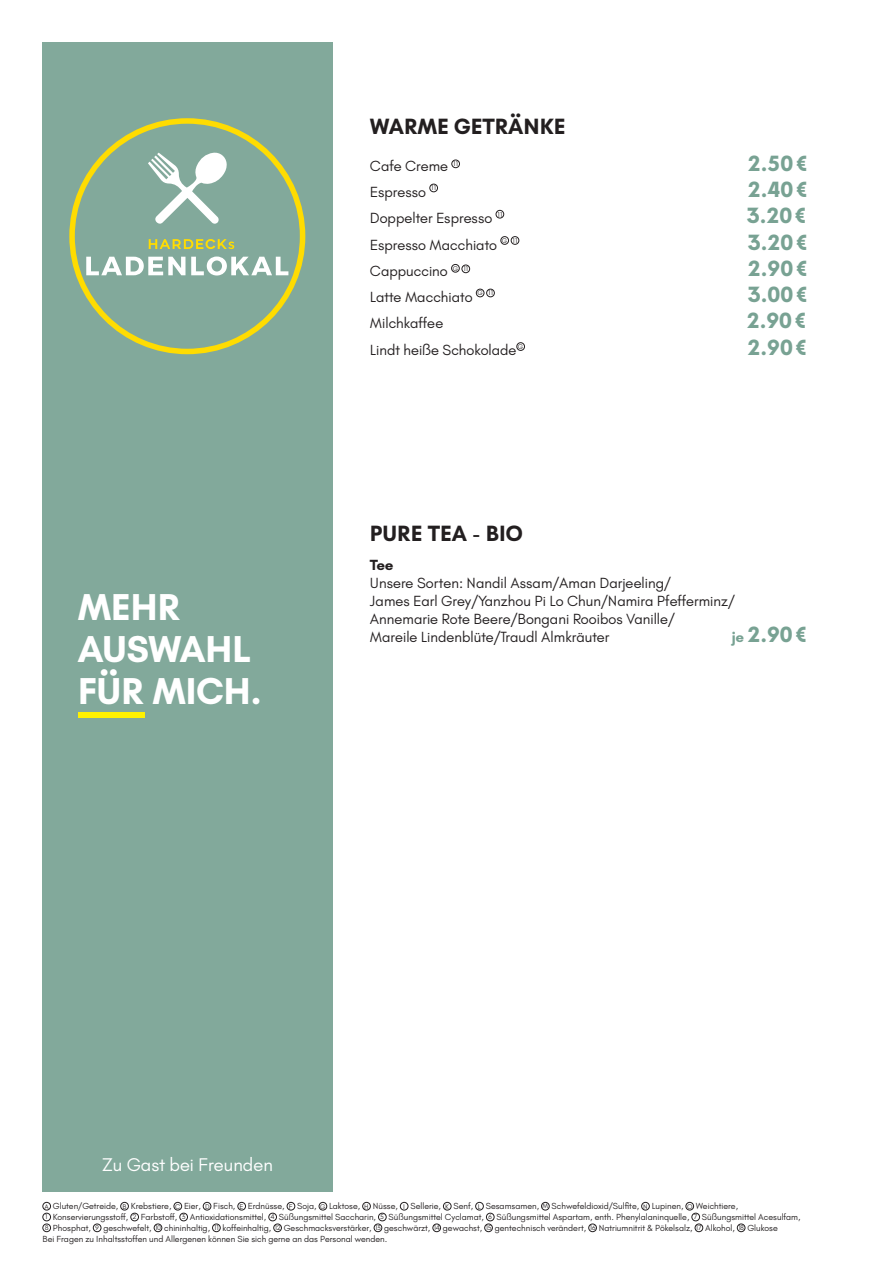
<style>
.page{position:relative;width:893px;height:1263px;background:#fff}
.page>*{position:absolute;margin:0;border:0;box-sizing:border-box;transform-origin:0 0}
.t1{font:700 38.1px/42px "Glacial Indifference";letter-spacing:-.015em;color:#fff}
.t2{font:700 22.5px "Glacial Indifference";color:#78a293}
.t3{font:700 22.5px "Glacial Indifference";color:#231f20}
.t4{font:18.75px "Glacial Indifference";color:#fff}
.t5{font:15px/18px "Glacial Indifference";color:#231f20}
.t6{font:700 15px "Glacial Indifference";color:#231f20}
.t7{font:9px/10.8px "Glacial Indifference";color:#231f20}
.t8{font:6.9px "Glacial Indifference";letter-spacing:-.2em;color:#231f20}
.s1{font-size:15px}
.s2{font-size:6.9px}
</style>
<div class="page">
<div style="left:43px;top:43px;width:290px;height:1149px;background:#82a99b"></div>
<div style="left:43px;top:1202px;width:8px;height:8px;border:1px solid #231f20;border-radius:50%"></div>
<div style="left:120px;top:1202px;width:9px;height:8px;border:1px solid #231f20;border-radius:50%"></div>
<div style="left:174px;top:1202px;width:8px;height:8px;border:1px solid #231f20;border-radius:50%"></div>
<div style="left:203px;top:1202px;width:8px;height:8px;border:1px solid #231f20;border-radius:50%"></div>
<div style="left:237px;top:1202px;width:9px;height:8px;border:1px solid #231f20;border-radius:50%"></div>
<div style="left:287px;top:1202px;width:8px;height:8px;border:1px solid #231f20;border-radius:50%"></div>
<div style="left:319px;top:1202px;width:8px;height:8px;border:1px solid #231f20;border-radius:50%"></div>
<div style="left:362px;top:1202px;width:9px;height:8px;border:1px solid #231f20;border-radius:50%"></div>
<div style="left:400px;top:1202px;width:8px;height:8px;border:1px solid #231f20;border-radius:50%"></div>
<div style="left:443px;top:1202px;width:8px;height:8px;border:1px solid #231f20;border-radius:50%"></div>
<div style="left:475px;top:1202px;width:9px;height:8px;border:1px solid #231f20;border-radius:50%"></div>
<div style="left:541px;top:1202px;width:9px;height:8px;border:1px solid #231f20;border-radius:50%"></div>
<div style="left:641px;top:1202px;width:9px;height:8px;border:1px solid #231f20;border-radius:50%"></div>
<div style="left:686px;top:1202px;width:8px;height:8px;border:1px solid #231f20;border-radius:50%"></div>
<div style="left:43px;top:1213px;width:8px;height:8px;border:1px solid #231f20;border-radius:50%"></div>
<div style="left:130px;top:1213px;width:9px;height:8px;border:1px solid #231f20;border-radius:50%"></div>
<div style="left:179px;top:1213px;width:9px;height:8px;border:1px solid #231f20;border-radius:50%"></div>
<div style="left:268px;top:1213px;width:9px;height:8px;border:1px solid #231f20;border-radius:50%"></div>
<div style="left:378px;top:1213px;width:8px;height:8px;border:1px solid #231f20;border-radius:50%"></div>
<div style="left:486px;top:1213px;width:8px;height:8px;border:1px solid #231f20;border-radius:50%"></div>
<div style="left:692px;top:1213px;width:8px;height:8px;border:1px solid #231f20;border-radius:50%"></div>
<div style="left:43px;top:1224px;width:8px;height:8px;border:1px solid #231f20;border-radius:50%"></div>
<div style="left:93px;top:1224px;width:8px;height:8px;border:1px solid #231f20;border-radius:50%"></div>
<div style="left:154px;top:1224px;width:8px;height:8px;border:1px solid #231f20;border-radius:50%"></div>
<div style="left:212px;top:1224px;width:9px;height:8px;border:1px solid #231f20;border-radius:50%"></div>
<div style="left:273px;top:1224px;width:9px;height:8px;border:1px solid #231f20;border-radius:50%"></div>
<div style="left:374px;top:1224px;width:8px;height:8px;border:1px solid #231f20;border-radius:50%"></div>
<div style="left:433px;top:1224px;width:8px;height:8px;border:1px solid #231f20;border-radius:50%"></div>
<div style="left:484px;top:1224px;width:9px;height:8px;border:1px solid #231f20;border-radius:50%"></div>
<div style="left:588px;top:1224px;width:9px;height:8px;border:1px solid #231f20;border-radius:50%"></div>
<div style="left:695px;top:1224px;width:8px;height:8px;border:1px solid #231f20;border-radius:50%"></div>
<div style="left:737px;top:1224px;width:8px;height:8px;border:1px solid #231f20;border-radius:50%"></div>
<div style="left:78px;top:712px;width:66px;height:6px;background:#fff101"></div>
<svg style="left:69px;top:118px;width:236px;height:236px"></svg>
<svg style="left:148px;top:152px;width:79px;height:72px"></svg>
<svg style="left:149px;top:239px;width:85px;height:10px"></svg>
<svg style="left:86px;top:257px;width:99px;height:18px"></svg>
<svg style="left:191px;top:256px;width:97px;height:19px"></svg>
<div style="left:451px;top:160px;width:9px;height:8px;border:1px solid #231f20;border-radius:50%"></div>
<div style="left:429px;top:184px;width:9px;height:8px;border:1px solid #231f20;border-radius:50%"></div>
<div style="left:496px;top:210px;width:8px;height:8px;border:1px solid #231f20;border-radius:50%"></div>
<div style="left:500px;top:236px;width:9px;height:9px;border:1px solid #231f20;border-radius:50%"></div>
<div style="left:511px;top:236px;width:8px;height:9px;border:1px solid #231f20;border-radius:50%"></div>
<div style="left:451px;top:264px;width:9px;height:8px;border:1px solid #231f20;border-radius:50%"></div>
<div style="left:462px;top:265px;width:8px;height:8px;border:1px solid #231f20;border-radius:50%"></div>
<div style="left:476px;top:289px;width:8px;height:8px;border:1px solid #231f20;border-radius:50%"></div>
<div style="left:486px;top:289px;width:9px;height:8px;border:1px solid #231f20;border-radius:50%"></div>
<div style="left:516px;top:342px;width:9px;height:9px;border:1px solid #231f20;border-radius:50%"></div>
<h1 class="t1" style="left:78px;top:586px;width:185px">MEHR<br>AUSWAHL<br>FÜR MICH.</h1>
<h2 class="t3" style="left:370px;top:112px;width:197px">WARME GETRÄNKE</h2>
<h3 class="t5" style="left:370px;top:157px;width:91px">Cafe Creme <sup>11</sup></h3>
<h2 class="t2" style="left:748px;top:150px;width:61px">2.50€</h2>
<h3 class="t5" style="left:370px;top:183px;width:58px">Espresso</h3>
<p class="t8" style="left:431px;top:184px;width:8px">11</p>
<h2 class="t2" style="left:748px;top:176px;width:61px">2.40€</h2>
<h3 class="t5" style="left:370px;top:209px;width:124px">Doppelter Espresso</h3>
<p class="t8" style="left:497px;top:210px;width:8px">11</p>
<h2 class="t2" style="left:747px;top:202px;width:61px">3.20€</h2>
<h3 class="t5" style="left:370px;top:235px;width:129px">Espresso Macchiato</h3>
<p class="t8" style="left:502px;top:236px;width:18px">G 11</p>
<h2 class="t2" style="left:748px;top:228px;width:61px">3.20€</h2>
<h3 class="t5" style="left:370px;top:262px;width:101px">Cappuccino <sup>G</sup> <sup>11</sup></h3>
<h2 class="t2" style="left:748px;top:255px;width:61px">2.90€</h2>
<h3 class="t5" style="left:370px;top:288px;width:104px">Latte Macchiato</h3>
<p class="t8" style="left:477px;top:289px;width:18px">G 11</p>
<h2 class="t2" style="left:748px;top:281px;width:61px">3.00€</h2>
<h3 class="t5" style="left:370px;top:314px;width:75px">Milchkaffee</h3>
<h2 class="t2" style="left:747px;top:307px;width:61px">2.90€</h2>
<h3 class="t5" style="left:370px;top:340px;width:155px">Lindt heiße Schokolade <sup>G</sup></h3>
<h2 class="t2" style="left:748px;top:333px;width:61px">2.90€</h2>
<h2 class="t3" style="left:370px;top:519px;width:154px">PURE TEA - BIO</h2>
<h3 class="t6" style="left:370px;top:555px;width:25px">Tee</h3>
<h3 class="t5" style="left:370px;top:573px;width:366px">Unsere Sorten: Nandil Assam/Aman Darjeeling/<br>James Earl Grey/Yanzhou Pi Lo Chun/Namira Pfefferminz/ Annemarie Rote Beere/Bongani Rooibos Vanille/<br>Mareile Lindenblüte/Traudl Almkräuter</h3>
<h2 class="t2" style="left:732px;top:620px;width:77px"><span class="s1">je</span> 2.90€</h2>
<h3 class="t4" style="left:102px;top:1153px;width:172px">Zu Gast bei Freunden</h3>
<p class="t7" style="left:43px;top:1201px;width:760px"><span class="s2">A</span> Gluten/Getreide, <span class="s2">B</span> Krebstiere, <span class="s2">C</span> Eier, <span class="s2">D</span> Fisch, <span class="s2">E</span> Erdnüsse, <span class="s2">F</span> Soja, <span class="s2">G</span> Laktose, <span class="s2">H</span> Nüsse, <span class="s2">I</span> Sellerie, <span class="s2">K</span> Senf, <span class="s2">L</span> Sesamsamen, <span class="s2">M</span> Schwefeldioxid/Sulfite, <span class="s2">N</span> Lupinen, <span class="s2">O</span> Weichtiere,<br><span class="s2">1</span> Konservierungsstoff, <span class="s2">2</span> Farbstoff, <span class="s2">3</span> Antioxidationsmittel, <span class="s2">4</span> Süßungsmittel Saccharin, <span class="s2">5</span> Süßungsmittel Cyclamat, <span class="s2">6</span> Süßungsmittel Aspartam, enth. Phenylalaninquelle, <span class="s2">7</span> Süßungsmittel Acesulfam, <span class="s2">8</span> Phosphat, <span class="s2">9</span> geschwefelt, <span class="s2">10</span> chininhaltig, <span class="s2">11</span> koffeinhaltig, <span class="s2">12</span> Geschmacksverstärker, <span class="s2">13</span> geschwärzt, <span class="s2">14</span> gewachst, <span class="s2">15</span> gentechnisch verändert, <span class="s2">16</span> Natriumnitrit &amp; Pökelsalz, <span class="s2">17</span> Alkohol, <span class="s2">18</span> Glukose<br>Bei Fragen zu Inhaltsstoffen und Allergenen können Sie sich gerne an das Personal wenden.</p>
</div>
